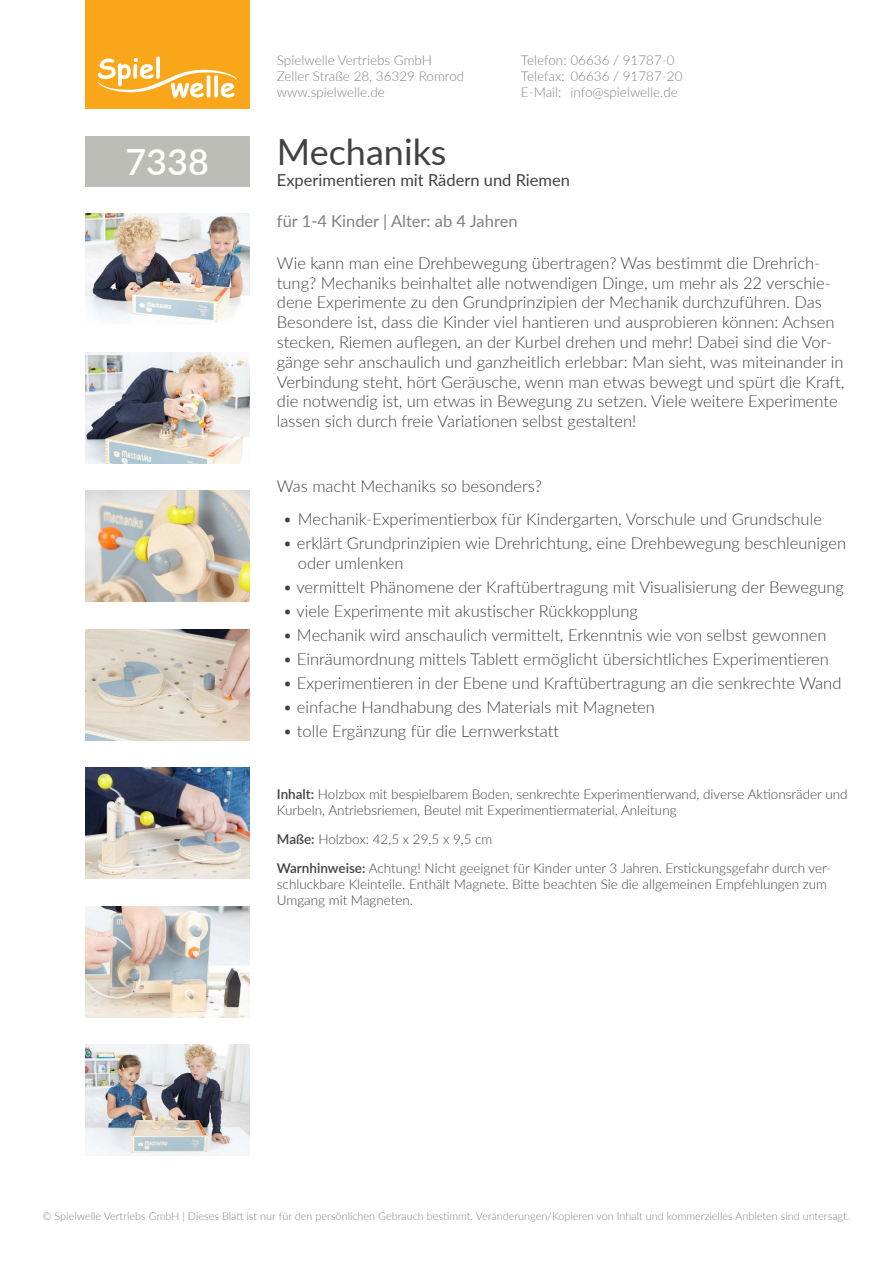
<style>
.page{position:relative;width:893px;height:1263px;background:#fff}
.page>*{position:absolute;margin:0;border:0;box-sizing:border-box;transform-origin:0 0}
.t1{font:36px "Lato";color:#414042}
.t2{font:600 36px "Lato";color:#fff}
.t3{font:300 16.5px/19.8px "Lato";color:#414042}
.t4{font:16.5px "Lato";color:#414042}
.t5{font:16.5px "Lato";color:#81827e}
.t6{font:300 13.5px/16.2px "Lato";color:#414042}
.t7{font:300 13.5px/16.2px "Lato";color:#81827e}
.t8{font:300 10.8px "Lato";color:#81827e}
.s1{font-weight:600}
</style>
<div class="page">
<div style="left:85px;top:0;width:164px;height:108px;background:#faa61a"></div>
<svg style="left:97px;top:57px;width:140px;height:41px"></svg>
<div style="left:85px;top:136px;width:164px;height:50px;background:#bdbdb7"></div>
<img style="left:85px;top:768px;width:164px;height:110px">
<img style="left:85px;top:491px;width:164px;height:111px">
<img style="left:85px;top:214px;width:164px;height:110px">
<img style="left:85px;top:629px;width:164px;height:111px">
<img style="left:85px;top:906px;width:164px;height:111px">
<img style="left:85px;top:352px;width:164px;height:111px">
<img style="left:85px;top:1045px;width:164px;height:110px">
<p class="t7" style="left:277px;top:51px;width:189px">Spielwelle Vertriebs GmbH<br>Zeller Straße 28, 36329 Romrod www.spielwelle.de</p>
<p class="t7" style="left:521px;top:51px;width:163px">Telefon: 06636 / 91787-0<br>Telefax: 06636 / 91787-20<br>E-Mail: info@spielwelle.de</p>
<h1 class="t2" style="left:125px;top:136px;width:85px">7338</h1>
<h1 class="t1" style="left:277px;top:126px;width:171px">Mechaniks</h1>
<p class="t4" style="left:277px;top:168px;width:295px">Experimentieren mit Rädern und Riemen</p>
<p class="t5" style="left:277px;top:209px;width:242px">für 1-4 Kinder | Alter: ab 4 Jahren</p>
<p class="t3" style="left:277px;top:252px;width:569px">Wie kann man eine Drehbewegung übertragen? Was bestimmt die Drehrich&shy;tung? Mechaniks beinhaltet alle notwendigen Dinge, um mehr als 22 verschie&shy;dene Experimente zu den Grundprinzipien der Mechanik durchzuführen. Das Besondere ist, dass die Kinder viel hantieren und ausprobieren können: Achsen stecken, Riemen auflegen, an der Kurbel drehen und mehr! Dabei sind die Vor&shy;gänge sehr anschaulich und ganzheitlich erlebbar: Man sieht, was miteinander in Verbindung steht, hört Geräusche, wenn man etwas bewegt und spürt die Kraft, die notwendig ist, um etwas in Bewegung zu setzen. Viele weitere Experimente lassen sich durch freie Variationen selbst gestalten!</p>
<p class="t3" style="left:277px;top:476px;width:267px">Was macht Mechaniks so besonders?</p>
<p class="t3" style="left:283px;top:508px;width:541px">• Mechanik-Experimentierbox für Kindergarten, Vorschule und Grundschule</p>
<p class="t3" style="left:298px;top:532px;width:550px;text-indent:-15px">• erklärt Grundprinzipien wie Drehrichtung, eine Drehbewegung beschleunigen oder umlenken</p>
<p class="t3" style="left:283px;top:576px;width:563px">• vermittelt Phänomene der Kraftübertragung mit Visualisierung der Bewegung</p>
<p class="t3" style="left:283px;top:600px;width:357px">• viele Experimente mit akustischer Rückkopplung</p>
<p class="t3" style="left:283px;top:624px;width:545px">• Mechanik wird anschaulich vermittelt, Erkenntnis wie von selbst gewonnen</p>
<p class="t3" style="left:283px;top:648px;width:547px">• Einräumordnung mittels Tablett ermöglicht übersichtliches Experimentieren</p>
<p class="t3" style="left:283px;top:672px;width:560px">• Experimentieren in der Ebene und Kraftübertragung an die senkrechte Wand</p>
<p class="t3" style="left:283px;top:696px;width:374px">• einfache Handhabung des Materials mit Magneten</p>
<p class="t3" style="left:283px;top:721px;width:278px">• tolle Ergänzung für die Lernwerkstatt</p>
<p class="t6" style="left:277px;top:785px;width:572px"><span class="s1">Inhalt:</span> Holzbox mit bespielbarem Boden, senkrechte Experimentierwand, diverse Aktionsräder und<br>Kurbeln, Antriebsriemen, Beutel mit Experimentiermaterial, Anleitung</p>
<p class="t6" style="left:277px;top:824px;width:556px;line-height:29px"><span class="s1">Maße:</span> Holzbox: 42,5 x 29,5 x 9,5 cm<br><span class="s1">Warnhinweise:</span> Achtung! Nicht geeignet für Kinder unter 3 Jahren. Erstickungsgefahr durch ver-</p>
<p class="t6" style="left:277px;top:875px;width:552px">schluckbare Kleinteile. Enthält Magnete. Bitte beachten Sie die allgemeinen Empfehlungen zum<br>Umgang mit Magneten.</p>
<p class="t8" style="left:43px;top:1209px;width:808px">© Spielwelle Vertriebs GmbH | Dieses Blatt ist nur für den persönlichen Gebrauch bestimmt. Veränderungen/Kopieren von Inhalt und kommerzielles Anbieten sind untersagt.</p>
</div>
